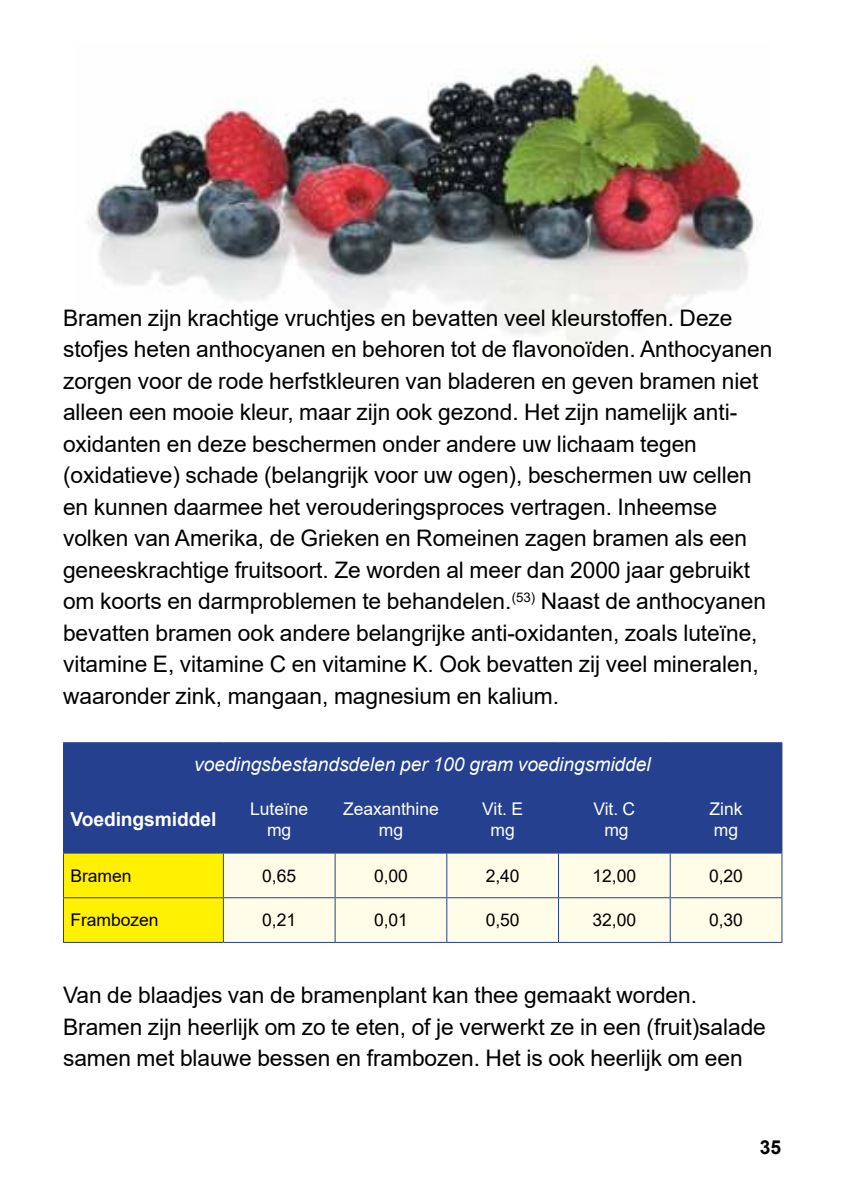
<style>
.page{position:relative;width:844px;height:1191px;background:#fff}
.page>*{position:absolute;margin:0;border:0;box-sizing:border-box;transform-origin:0 0}
.t1{font:22.75px/31.5px "Arial";letter-spacing:-.005em;color:#000}
.t2{font:italic 19.25px "Arial";letter-spacing:-.005em;color:#fff}
.t3{font:700 19.25px "Arial";letter-spacing:-.005em;color:#fff}
.t4{font:700 19.25px "Arial";color:#000}
.t5{font:17.5px "Arial";letter-spacing:-.005em;color:#000}
.t6{font:17.5px/21px "Arial";letter-spacing:-.005em;color:#fff;text-align:center}
</style>
<div class="page">
<img style="left:88px;top:61px;width:670px;height:289px">
<div style="left:64px;top:743px;width:717px;height:109px;background:#24408e"></div>
<div style="left:64px;top:853px;width:159px;height:89px;background:#fff100"></div>
<div style="left:224px;top:853px;width:557px;height:89px;background:#fffde8"></div>
<hr style="left:63px;top:742px;width:160px;height:1px;background:#24408e">
<hr style="left:63px;top:743px;width:1px;height:41px;background:#24408e">
<hr style="left:223px;top:742px;width:112px;height:1px;background:#24408e">
<hr style="left:335px;top:742px;width:111px;height:1px;background:#24408e">
<hr style="left:446px;top:742px;width:112px;height:1px;background:#24408e">
<hr style="left:558px;top:742px;width:112px;height:1px;background:#24408e">
<hr style="left:670px;top:742px;width:112px;height:1px;background:#24408e">
<hr style="left:781px;top:743px;width:1px;height:41px;background:#24408e">
<hr style="left:63px;top:784px;width:160px;height:1px;background:#24408e">
<hr style="left:63px;top:785px;width:1px;height:67px;background:#24408e">
<hr style="left:223px;top:784px;width:112px;height:1px;background:#24408e">
<hr style="left:223px;top:785px;width:1px;height:67px;background:#24408e">
<hr style="left:335px;top:784px;width:111px;height:1px;background:#24408e">
<hr style="left:334px;top:785px;width:1px;height:67px;background:#24408e">
<hr style="left:446px;top:784px;width:112px;height:1px;background:#24408e">
<hr style="left:446px;top:785px;width:1px;height:67px;background:#24408e">
<hr style="left:558px;top:784px;width:112px;height:1px;background:#24408e">
<hr style="left:558px;top:785px;width:1px;height:67px;background:#24408e">
<hr style="left:670px;top:784px;width:112px;height:1px;background:#24408e">
<hr style="left:669px;top:785px;width:1px;height:67px;background:#24408e">
<hr style="left:781px;top:785px;width:1px;height:67px;background:#24408e">
<hr style="left:63px;top:852px;width:160px;height:1px;background:#24408e">
<hr style="left:63px;top:853px;width:1px;height:44px;background:#24408e">
<hr style="left:223px;top:852px;width:112px;height:1px;background:#24408e">
<hr style="left:223px;top:853px;width:1px;height:44px;background:#24408e">
<hr style="left:335px;top:852px;width:111px;height:1px;background:#24408e">
<hr style="left:334px;top:853px;width:1px;height:44px;background:#24408e">
<hr style="left:446px;top:852px;width:112px;height:1px;background:#24408e">
<hr style="left:446px;top:853px;width:1px;height:44px;background:#24408e">
<hr style="left:558px;top:852px;width:112px;height:1px;background:#24408e">
<hr style="left:558px;top:853px;width:1px;height:44px;background:#24408e">
<hr style="left:670px;top:852px;width:112px;height:1px;background:#24408e">
<hr style="left:669px;top:853px;width:1px;height:44px;background:#24408e">
<hr style="left:781px;top:853px;width:1px;height:44px;background:#24408e">
<hr style="left:63px;top:897px;width:160px;height:1px;background:#24408e">
<hr style="left:63px;top:898px;width:1px;height:44px;background:#24408e">
<hr style="left:223px;top:897px;width:112px;height:1px;background:#24408e">
<hr style="left:223px;top:898px;width:1px;height:44px;background:#24408e">
<hr style="left:335px;top:897px;width:111px;height:1px;background:#24408e">
<hr style="left:334px;top:898px;width:1px;height:44px;background:#24408e">
<hr style="left:446px;top:897px;width:112px;height:1px;background:#24408e">
<hr style="left:446px;top:898px;width:1px;height:44px;background:#24408e">
<hr style="left:558px;top:897px;width:112px;height:1px;background:#24408e">
<hr style="left:558px;top:898px;width:1px;height:44px;background:#24408e">
<hr style="left:670px;top:897px;width:112px;height:1px;background:#24408e">
<hr style="left:669px;top:898px;width:1px;height:44px;background:#24408e">
<hr style="left:781px;top:898px;width:1px;height:44px;background:#24408e">
<hr style="left:63px;top:942px;width:160px;height:1px;background:#24408e">
<hr style="left:223px;top:942px;width:112px;height:1px;background:#24408e">
<hr style="left:335px;top:942px;width:111px;height:1px;background:#24408e">
<hr style="left:446px;top:942px;width:112px;height:1px;background:#24408e">
<hr style="left:558px;top:942px;width:112px;height:1px;background:#24408e">
<hr style="left:670px;top:942px;width:112px;height:1px;background:#24408e">
<p class="t1" style="left:63px;top:304px;width:710px">Bramen zijn krachtige vruchtjes en bevatten veel kleurstoffen. Deze stofjes heten anthocyanen en behoren tot de flavonoïden. Anthocyanen zorgen voor de rode herfstkleuren van bladeren en geven bramen niet alleen een mooie kleur, maar zijn ook gezond. Het zijn namelijk anti&shy;oxidanten en deze beschermen onder andere uw lichaam tegen (oxidatieve) schade (belangrijk voor uw ogen), beschermen uw cellen en kunnen daarmee het verouderingsproces vertragen. Inheemse volken van Amerika, de Grieken en Romeinen zagen bramen als een geneeskrachtige fruitsoort. Ze worden al meer dan 2000 jaar gebruikt om koorts en darmproblemen te behandelen.<sup>(53)</sup> Naast de anthocyanen bevatten bramen ook andere belangrijke anti-oxidanten, zoals luteïne, vitamine E, vitamine C en vitamine K. Ook bevatten zij veel mineralen, waaronder zink, mangaan, magnesium en kalium.</p>
<p class="t2" style="left:194px;top:756px;width:458px">voedingsbestandsdelen per 100 gram voedingsmiddel</p>
<p class="t3" style="left:70px;top:811px;width:147px">Voedingsmiddel</p>
<p class="t6" style="left:250px;top:799px;width:60px">Luteïne mg</p>
<p class="t6" style="left:343px;top:799px;width:97px">Zeaxanthine mg</p>
<p class="t6" style="left:482px;top:799px;width:42px">Vit. E mg</p>
<p class="t6" style="left:593px;top:799px;width:43px">Vit. C mg</p>
<p class="t6" style="left:709px;top:799px;width:34px;text-align:left">Zink mg</p>
<p class="t5" style="left:70px;top:869px;width:63px">Bramen</p>
<p class="t5" style="left:262px;top:869px;width:35px">0,65</p>
<p class="t5" style="left:374px;top:869px;width:35px">0,00</p>
<p class="t5" style="left:485px;top:869px;width:35px">2,40</p>
<p class="t5" style="left:592px;top:869px;width:45px">12,00</p>
<p class="t5" style="left:709px;top:869px;width:35px">0,20</p>
<p class="t5" style="left:70px;top:913px;width:90px">Frambozen</p>
<p class="t5" style="left:262px;top:913px;width:35px">0,21</p>
<p class="t5" style="left:374px;top:913px;width:35px">0,01</p>
<p class="t5" style="left:485px;top:913px;width:35px">0,50</p>
<p class="t5" style="left:592px;top:913px;width:45px">32,00</p>
<p class="t5" style="left:709px;top:913px;width:35px">0,30</p>
<p class="t1" style="left:63px;top:981px;width:704px">Van de blaadjes van de bramenplant kan thee gemaakt worden.<br>Bramen zijn heerlijk om zo te eten, of je verwerkt ze in een (fruit)salade samen met blauwe bessen en frambozen. Het is ook heerlijk om een</p>
<p class="t4" style="left:759px;top:1140px;width:23px">35</p>
</div>
